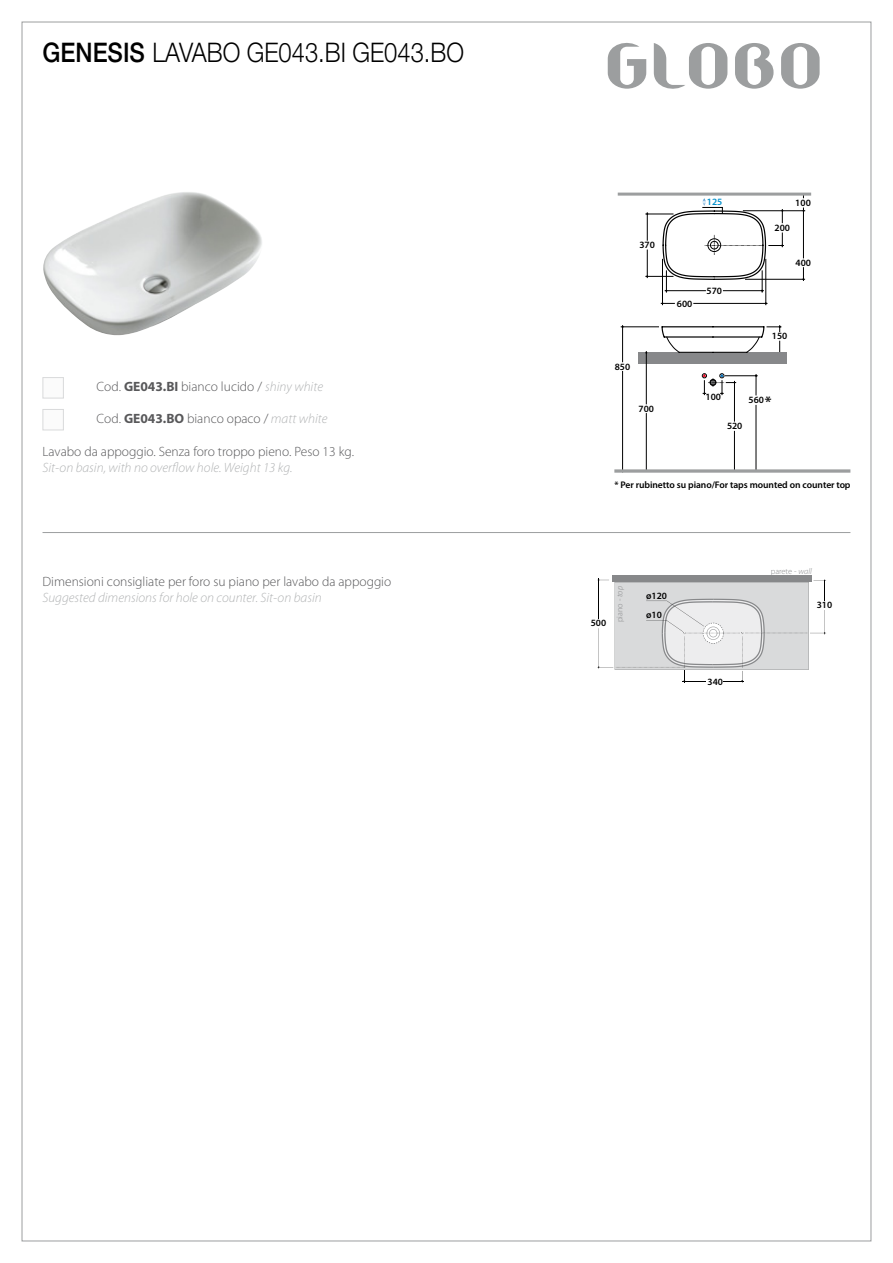
<style>
.page{position:relative;width:893px;height:1263px;background:#fff}
.page>*{position:absolute;margin:0;border:0;box-sizing:border-box;transform-origin:0 0}
.t1{font:300 27px "Helvetica Neue LT Std";color:#000;scale:.88 1}
.t2{font:600 15.6px "Myriad Pro";color:#000}
.t3{font:300 13.5px "Myriad Pro";color:#58585a}
.t4{font:italic 300 13.5px "Myriad Pro";color:#b1b3b4}
.t5{font:600 9.6px/18.9px "Myriad Pro";letter-spacing:-.005em;color:#000}
.t6{font:600 9.6px "Myriad Pro";color:#008fcb}
.t7{font:300 8.4px "Myriad Pro";color:#87888a}
.s1{font-weight:500}
.s2{font-weight:700}
.s3{font-style:italic;color:#b1b3b4}
.s4{font-style:italic}
</style>
<div class="page">
<svg style="left:781px;top:43px;width:39px;height:46px"></svg>
<svg style="left:735px;top:43px;width:38px;height:46px"></svg>
<svg style="left:608px;top:43px;width:38px;height:46px"></svg>
<svg style="left:654px;top:43px;width:73px;height:46px"></svg>
<hr style="left:43px;top:532px;width:807px;height:1px;background:#9c9e9f">
<div style="left:43px;top:377px;width:21px;height:21px;background:#fbfbfb;border:1px solid #d9dadb"></div>
<div style="left:43px;top:409px;width:21px;height:21px;background:#fbfbfb;border:1px solid #d9dadb"></div>
<img style="left:43px;top:192px;width:219px;height:144px">
<hr style="left:765px;top:259px;width:1px;height:46px;background:#000">
<hr style="left:662px;top:259px;width:1px;height:46px;background:#000">
<hr style="left:693px;top:303px;width:74px;height:1px;background:#000">
<svg style="left:661px;top:302px;width:14px;height:2px"></svg>
<hr style="left:743px;top:210px;width:62px;height:1px;background:#000">
<hr style="left:745px;top:279px;width:60px;height:1px;background:#000">
<hr style="left:803px;top:207px;width:1px;height:51px;background:#000">
<svg style="left:802px;top:267px;width:2px;height:14px"></svg>
<hr style="left:618px;top:193px;width:193px;height:3px;background:#9c9e9f">
<svg style="left:645px;top:198px;width:139px;height:95px"></svg>
<hr style="left:646px;top:413px;width:1px;height:58px;background:#000">
<div style="left:638px;top:353px;width:149px;height:11px;background:#87888a"></div>
<hr style="left:621px;top:327px;width:38px;height:1px;background:#000">
<hr style="left:622px;top:371px;width:1px;height:101px;background:#000">
<hr style="left:622px;top:325px;width:1px;height:37px;background:#000">
<hr style="left:646px;top:351px;width:1px;height:53px;background:#000">
<hr style="left:756px;top:405px;width:1px;height:67px;background:#000">
<hr style="left:734px;top:431px;width:1px;height:40px;background:#000">
<hr style="left:725px;top:375px;width:33px;height:1px;background:#000">
<hr style="left:734px;top:381px;width:1px;height:41px;background:#000">
<svg style="left:755px;top:374px;width:2px;height:21px"></svg>
<svg style="left:702px;top:373px;width:34px;height:22px"></svg>
<svg style="left:614px;top:469px;width:236px;height:4px"></svg>
<svg style="left:661px;top:325px;width:120px;height:28px"></svg>
<div style="left:612px;top:576px;width:200px;height:6px;background:#87888a"></div>
<hr style="left:599px;top:578px;width:1px;height:41px;background:#000">
<svg style="left:597px;top:579px;width:229px;height:104px"></svg>
<h1 class="t1" style="left:43px;top:36px;width:480px"><span class="s1">GENESIS</span> LAVABO GE043.BI GE043.BO</h1>
<p class="t3" style="left:97px;top:379px;width:228px">Cod. <span class="s2">GE043.BI</span> bianco lucido / <span class="s3">shiny white</span></p>
<p class="t3" style="left:97px;top:411px;width:232px">Cod. <span class="s2">GE043.BO</span> bianco opaco / <span class="s3">matt white</span></p>
<p class="t3" style="left:43px;top:444px;width:313px">Lavabo da appoggio. Senza foro troppo pieno. Peso 13 kg.</p>
<p class="t4" style="left:43px;top:459px;width:251px">Sit-on basin, with no overflow hole. Weight 13 kg.</p>
<p class="t3" style="left:43px;top:574px;width:350px">Dimensioni consigliate per foro su piano per lavabo da appoggio</p>
<p class="t4" style="left:43px;top:589px;width:281px">Suggested dimensions for hole on counter. Sit-on basin</p>
<p class="t5" style="left:639px;top:235px;width:17px">370</p>
<p class="t5" style="left:615px;top:357px;width:17px">850</p>
<p class="t5" style="left:638px;top:399px;width:17px">700</p>
<p class="t6" style="left:707px;top:196px;width:17px">125</p>
<p class="t5" style="left:677px;top:294px;width:17px">600</p>
<p class="t5" style="left:706px;top:281px;width:17px">570</p>
<p class="t5" style="left:795px;top:193px;width:17px">100</p>
<p class="t5" style="left:774px;top:218px;width:17px">200</p>
<p class="t5" style="left:796px;top:253px;width:17px">400</p>
<p class="t5" style="left:772px;top:326px;width:17px">150</p>
<p class="t5" style="left:706px;top:387px;width:17px">100</p>
<p class="t5" style="left:749px;top:390px;width:17px">560</p>
<p class="t2" style="left:765px;top:392px;width:8px">*</p>
<p class="t5" style="left:727px;top:416px;width:17px">520</p>
<p class="t5" style="left:614px;top:475px;width:238px">* Per rubinetto su piano/For taps mounted on counter top</p>
<p class="t5" style="left:591px;top:613px;width:17px">500</p>
<p class="t7" style="left:615px;top:622px;width:38px;rotate:-90deg">piano - <span class="s4">top</span></p>
<p class="t7" style="left:771px;top:566px;width:43px">parete - <span class="s4">wall</span></p>
<p class="t5" style="left:646px;top:586px;width:22px">ø120 ø10</p>
<p class="t5" style="left:817px;top:595px;width:17px">310</p>
<p class="t5" style="left:707px;top:672px;width:17px">340</p>
</div>
